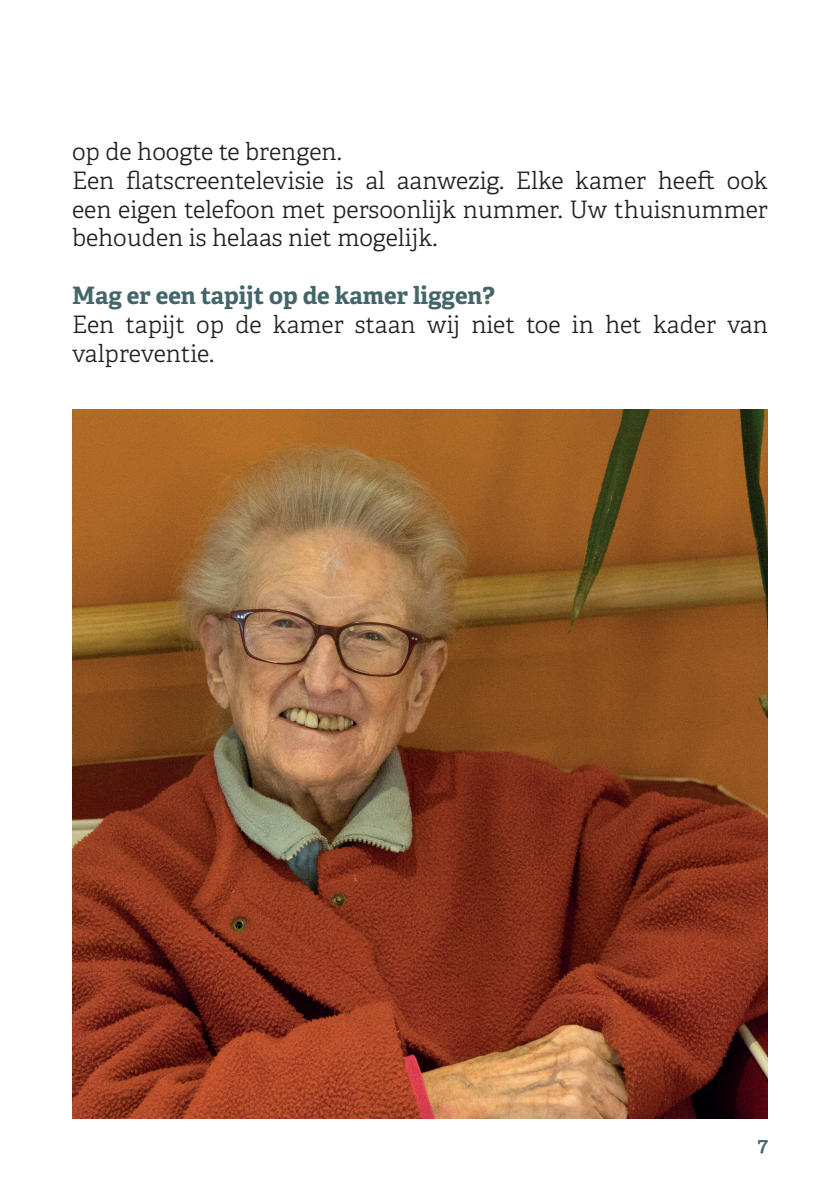
<style>
.page{position:relative;width:840px;height:1191px;background:#fff}
.page>*{position:absolute;margin:0;border:0;box-sizing:border-box;transform-origin:0 0}
.body{font:300 24px/28.8px "Adelle";color:#231f20;text-align:justify}
.Tussentitel{font:700 24px "Adelle";color:#446669}
.t1{font:600 20.8px "Adelle";color:#446669}
</style>
<div class="page">
<img style="left:72px;top:409px;width:695px;height:710px">
<p class="body" style="left:72px;top:137px;width:271px">op de hoogte te brengen.</p>
<p class="body" style="left:72px;top:166px;width:697px">Een flatscreentelevisie is al aanwezig. Elke kamer heeft ook een eigen telefoon met persoonlijk nummer. Uw thuisnummer behouden is helaas niet mogelijk.</p>
<p class="Tussentitel" style="left:72px;top:280px;width:424px">Mag er een tapijt op de kamer liggen?</p>
<p class="body" style="left:72px;top:310px;width:697px">Een tapijt op de kamer staan wij niet toe in het kader van valpreventie.</p>
<p class="t1" style="left:757px;top:1131px;width:12px">7</p>
</div>
